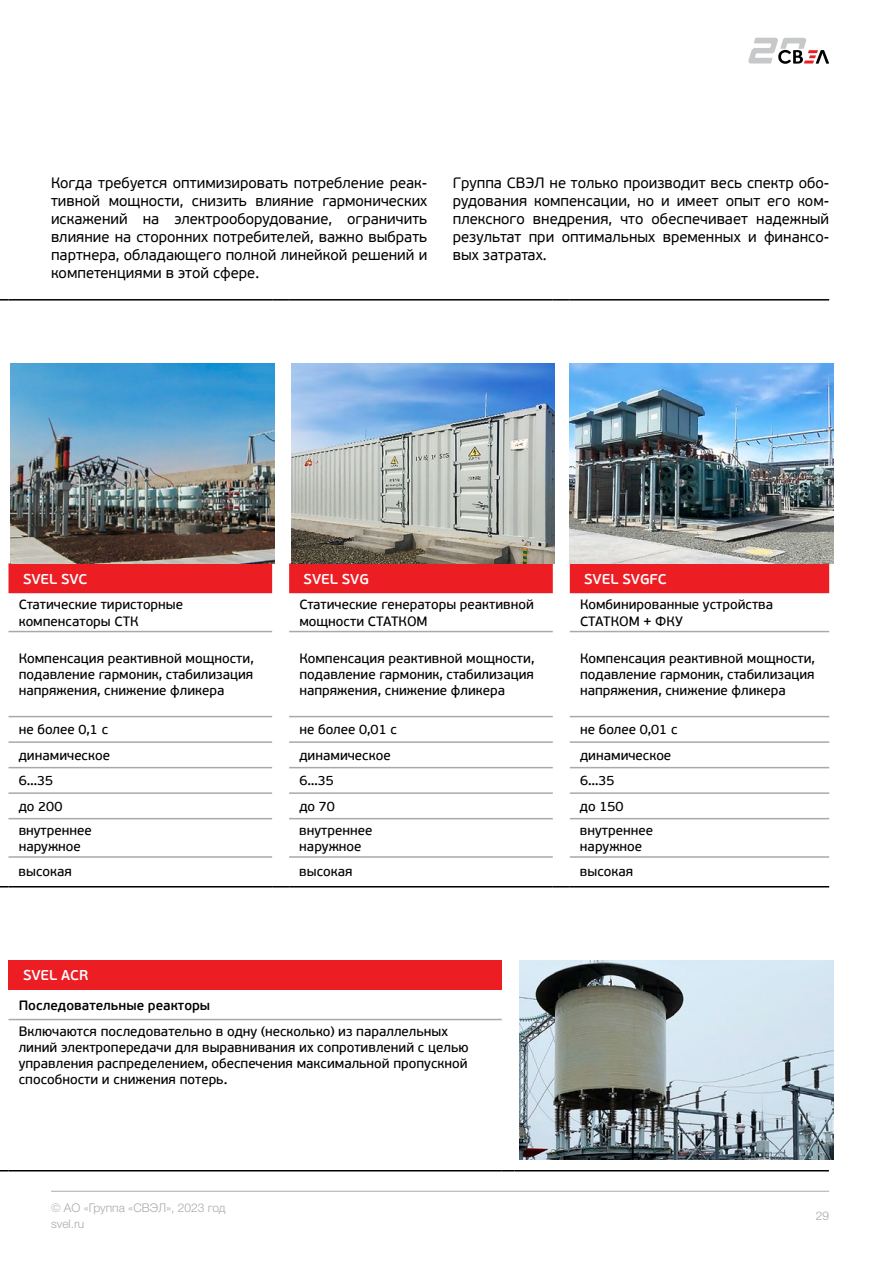
<style>
.page{position:relative;width:893px;height:1263px;background:#fff}
.page>*{position:absolute;margin:0;border:0;box-sizing:border-box;transform-origin:0 0}
.t1{font:15px/18px "PF Beau Sans Pro";color:#000;text-align:justify}
.t2{font:600 14.25px "PF Beau Sans Pro";color:#fff}
.t3{font:13.5px/16.2px "PF Beau Sans Pro Bbook";color:#000}
.t4{font:600 13.5px "PF Beau Sans Pro";color:#000}
.t5{font:300 12px/16.5px "Helvetica Neue Cyr";color:#a7a9ac}
</style>
<div class="page">
<hr style="left:51px;top:1191px;width:778px;height:1px;background:#a7a9ac">
<svg style="left:748px;top:38px;width:81px;height:26px"></svg>
<svg style="left:8px;top:960px;width:494px;height:61px"></svg>
<div style="left:9px;top:960px;width:493px;height:30px;background:#ed1d24"></div>
<hr style="left:9px;top:1019px;width:493px;height:1px;background:#a7a9ac">
<hr style="left:9px;top:1170px;width:493px;height:1px;background:#000">
<svg style="left:502px;top:1170px;width:12px;height:1px"></svg>
<hr style="left:514px;top:1170px;width:315px;height:1px;background:#000">
<img style="left:519px;top:960px;width:314px;height:200px">
<svg style="left:8px;top:363px;width:821px;height:495px"></svg>
<svg style="left:9px;top:563px;width:820px;height:30px;background:#eb2a30"></svg>
<svg style="left:272px;top:631px;width:17px;height:1px"></svg>
<svg style="left:553px;top:631px;width:17px;height:1px"></svg>
<svg style="left:272px;top:716px;width:17px;height:1px"></svg>
<svg style="left:553px;top:716px;width:17px;height:1px"></svg>
<svg style="left:272px;top:741px;width:17px;height:2px"></svg>
<svg style="left:553px;top:741px;width:17px;height:2px"></svg>
<svg style="left:272px;top:767px;width:17px;height:1px"></svg>
<svg style="left:553px;top:767px;width:17px;height:1px"></svg>
<svg style="left:272px;top:792px;width:17px;height:2px"></svg>
<svg style="left:553px;top:792px;width:17px;height:2px"></svg>
<svg style="left:272px;top:818px;width:17px;height:1px"></svg>
<svg style="left:553px;top:818px;width:17px;height:1px"></svg>
<svg style="left:272px;top:856px;width:17px;height:2px"></svg>
<svg style="left:553px;top:856px;width:17px;height:2px"></svg>
<hr style="left:289px;top:631px;width:264px;height:1px;background:#a7a9ac">
<hr style="left:289px;top:716px;width:264px;height:1px;background:#a7a9ac">
<hr style="left:289px;top:741px;width:264px;height:2px;background:#a7a9ac">
<hr style="left:289px;top:767px;width:264px;height:1px;background:#a7a9ac">
<hr style="left:289px;top:792px;width:264px;height:2px;background:#a7a9ac">
<hr style="left:289px;top:818px;width:264px;height:1px;background:#a7a9ac">
<hr style="left:289px;top:856px;width:264px;height:2px;background:#a7a9ac">
<hr style="left:570px;top:631px;width:259px;height:1px;background:#a7a9ac">
<hr style="left:570px;top:716px;width:259px;height:1px;background:#a7a9ac">
<hr style="left:570px;top:741px;width:259px;height:2px;background:#a7a9ac">
<hr style="left:570px;top:767px;width:259px;height:1px;background:#a7a9ac">
<hr style="left:570px;top:792px;width:259px;height:2px;background:#a7a9ac">
<hr style="left:570px;top:818px;width:259px;height:1px;background:#a7a9ac">
<hr style="left:570px;top:856px;width:259px;height:2px;background:#a7a9ac">
<hr style="left:9px;top:631px;width:263px;height:1px;background:#a7a9ac">
<hr style="left:9px;top:716px;width:263px;height:1px;background:#a7a9ac">
<hr style="left:9px;top:741px;width:263px;height:2px;background:#a7a9ac">
<hr style="left:9px;top:767px;width:263px;height:1px;background:#a7a9ac">
<hr style="left:9px;top:792px;width:263px;height:2px;background:#a7a9ac">
<hr style="left:9px;top:818px;width:263px;height:1px;background:#a7a9ac">
<hr style="left:9px;top:856px;width:263px;height:2px;background:#a7a9ac">
<svg style="left:0;top:299px;width:9px;height:2px"></svg>
<hr style="left:9px;top:299px;width:263px;height:2px;background:#000">
<svg style="left:272px;top:299px;width:17px;height:2px"></svg>
<hr style="left:289px;top:299px;width:264px;height:2px;background:#000">
<svg style="left:553px;top:299px;width:17px;height:2px"></svg>
<hr style="left:570px;top:299px;width:259px;height:2px;background:#000">
<hr style="left:9px;top:886px;width:263px;height:1px;background:#000">
<svg style="left:272px;top:886px;width:17px;height:1px"></svg>
<hr style="left:289px;top:886px;width:264px;height:1px;background:#000">
<svg style="left:553px;top:886px;width:17px;height:1px"></svg>
<hr style="left:570px;top:886px;width:259px;height:1px;background:#000">
<img style="left:11px;top:364px;width:263px;height:199px">
<img style="left:291px;top:364px;width:264px;height:199px">
<img style="left:570px;top:364px;width:263px;height:199px">
<p class="t1" style="left:51px;top:174px;width:378px">Когда требуется оптимизировать потребление реак&shy;тивной мощности, снизить влияние гармонических искажений на электрооборудование, ограничить влияние на сторонних потребителей, важно выбрать партнера, обладающего полной линейкой решений и компетенциями в этой сфере.</p>
<p class="t1" style="left:453px;top:174px;width:378px">Группа СВЭЛ не только производит весь спектр обо&shy;рудования компенсации, но и имеет опыт его ком&shy;плексного внедрения, что обеспечивает надежный результат при оптимальных временных и финансо&shy;вых затратах.</p>
<p class="t2" style="left:23px;top:570px;width:66px">SVEL SVC</p>
<p class="t2" style="left:304px;top:570px;width:67px">SVEL SVG</p>
<p class="t2" style="left:584px;top:570px;width:84px">SVEL SVGFC</p>
<p class="t3" style="left:19px;top:597px;width:166px">Статические тиристорные компенсаторы СТК</p>
<p class="t3" style="left:299px;top:597px;width:236px">Статические генераторы реактивной мощности СТАТКОМ</p>
<p class="t3" style="left:580px;top:597px;width:195px">Комбинированные устройства<br>СТАТКОМ + ФКУ</p>
<p class="t3" style="left:19px;top:650px;width:236px;text-align:justify">Компенсация реактивной мощности, подавление гармоник, стабилизация напряжения, снижение фликера</p>
<p class="t3" style="left:299px;top:650px;width:236px;text-align:justify">Компенсация реактивной мощности, подавление гармоник, стабилизация напряжения, снижение фликера</p>
<p class="t3" style="left:580px;top:650px;width:236px;text-align:justify">Компенсация реактивной мощности, подавление гармоник, стабилизация напряжения, снижение фликера</p>
<p class="t3" style="left:19px;top:722px;width:91px">не более 0,1 с</p>
<p class="t3" style="left:299px;top:722px;width:99px">не более 0,01 с</p>
<p class="t3" style="left:580px;top:722px;width:99px">не более 0,01 с</p>
<p class="t3" style="left:19px;top:747px;width:93px">динамическое</p>
<p class="t3" style="left:299px;top:747px;width:93px">динамическое</p>
<p class="t3" style="left:580px;top:747px;width:93px">динамическое</p>
<p class="t3" style="left:19px;top:773px;width:36px">6…35</p>
<p class="t3" style="left:299px;top:773px;width:36px">6…35</p>
<p class="t3" style="left:580px;top:773px;width:36px">6…35</p>
<p class="t3" style="left:19px;top:798px;width:45px">до 200</p>
<p class="t3" style="left:299px;top:798px;width:37px">до 70</p>
<p class="t3" style="left:580px;top:798px;width:45px">до 150</p>
<p class="t3" style="left:19px;top:822px;width:75px">внутреннее наружное</p>
<p class="t3" style="left:299px;top:822px;width:75px">внутреннее наружное</p>
<p class="t3" style="left:580px;top:822px;width:75px">внутреннее наружное</p>
<p class="t3" style="left:19px;top:863px;width:55px">высокая</p>
<p class="t3" style="left:299px;top:863px;width:55px">высокая</p>
<p class="t3" style="left:580px;top:863px;width:55px">высокая</p>
<p class="t2" style="left:23px;top:967px;width:67px">SVEL ACR</p>
<p class="t4" style="left:19px;top:997px;width:193px">Последовательные реакторы</p>
<p class="t3" style="left:19px;top:1023px;width:451px">Включаются последовательно в одну (несколько) из параллельных линий электропередачи для выравнивания их сопротивлений с целью управления распределением, обеспечения максимальной пропускной способности и снижения потерь.</p>
<p class="t5" style="left:51px;top:1199px;width:176px">© АО «Группа «СВЭЛ», 2023 год svel.ru</p>
<p class="t5" style="left:816px;top:1207px;width:15px">29</p>
</div>
